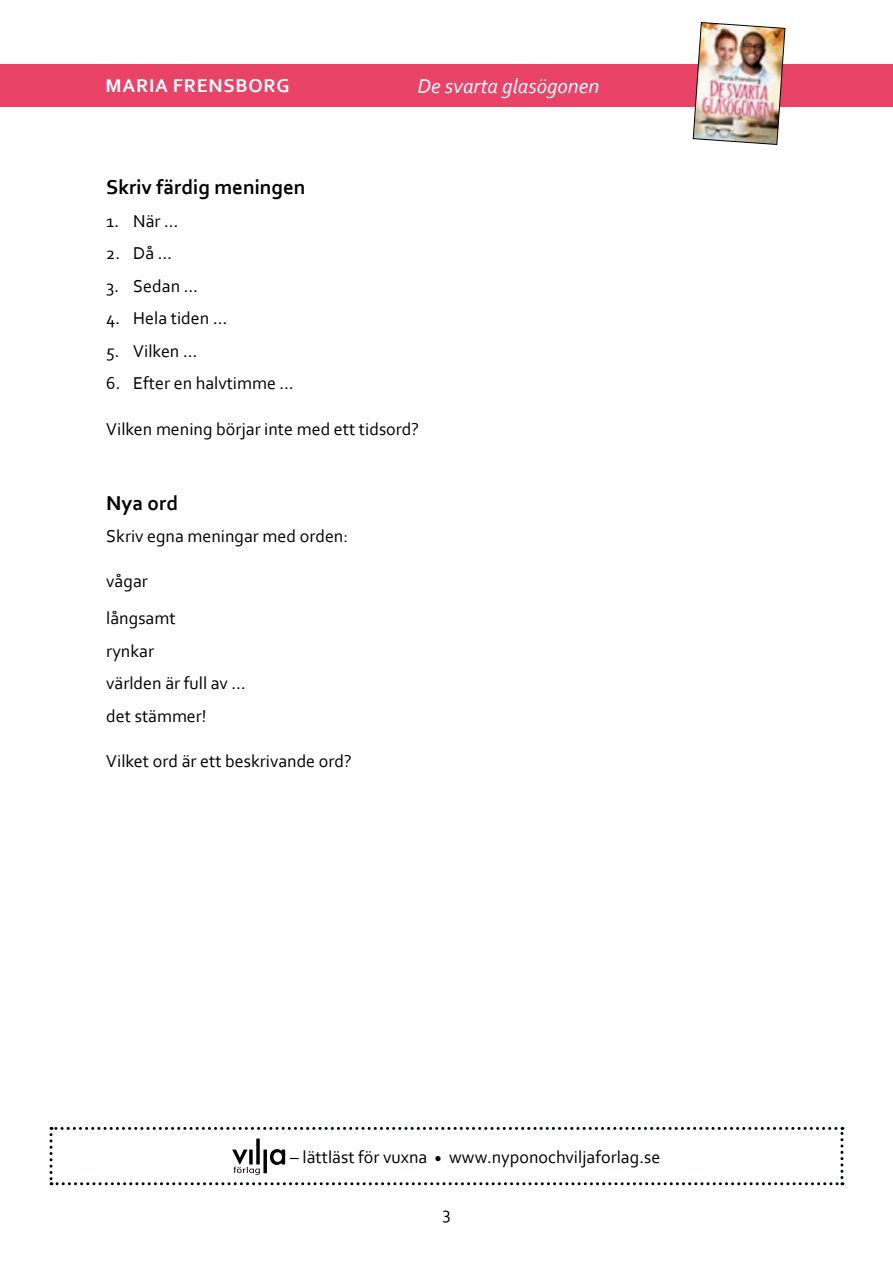
<style>
.page{position:relative;width:893px;height:1263px;background:#fff}
.page>*{position:absolute;margin:0;border:0;box-sizing:border-box;transform-origin:0 0}
.t1{font:700 21px "Corbel";color:#000}
.t2{font:italic 21px "Corbel";color:#fff}
.t3{font:700 19.5px "Corbel";letter-spacing:.04em;color:#fff}
.t4{font:18px/32.5px "Corbel";color:#000}
</style>
<div class="page">
<div style="left:0;top:64px;width:893px;height:42px;background:#e94368"></div>
<img style="left:693px;top:22px;width:92px;height:123px">
<svg style="left:50px;top:1127px;width:793px;height:58px"></svg>
<p class="t3" style="left:106px;top:74px;width:186px">MARIA FRENSBORG</p>
<p class="t2" style="left:417px;top:73px;width:183px">De svarta glasögonen</p>
<p class="t1" style="left:106px;top:174px;width:201px">Skriv färdig meningen</p>
<p class="t4" style="left:106px;top:204px;width:74px">1. När …</p>
<p class="t4" style="left:106px;top:237px;width:67px">2. Då …</p>
<p class="t4" style="left:106px;top:269px;width:93px">3. Sedan …</p>
<p class="t4" style="left:106px;top:302px;width:122px">4. Hela tiden …</p>
<p class="t4" style="left:106px;top:334px;width:92px">5. Vilken …</p>
<p class="t4" style="left:106px;top:367px;width:189px">6. Efter en halvtimme …</p>
<p class="t4" style="left:106px;top:412px;width:314px">Vilken mening börjar inte med ett tidsord?</p>
<p class="t1" style="left:106px;top:490px;width:73px">Nya ord</p>
<p class="t4" style="left:106px;top:519px;width:243px">Skriv egna meningar med orden:</p>
<p class="t4" style="left:106px;top:562px;width:71px;line-height:36.8px">vågar långsamt</p>
<p class="t4" style="left:106px;top:634px;width:141px">rynkar<br>världen är full av … det stämmer!</p>
<p class="t4" style="left:106px;top:744px;width:247px">Vilket ord är ett beskrivande ord?</p>
<p class="t4" style="left:290px;top:1140px;width:372px">– lättläst för vuxna <sub>•</sub> www.nyponochviljaforlag.se</p>
<p class="t4" style="left:442px;top:1196px;width:10px">3</p>
</div>
